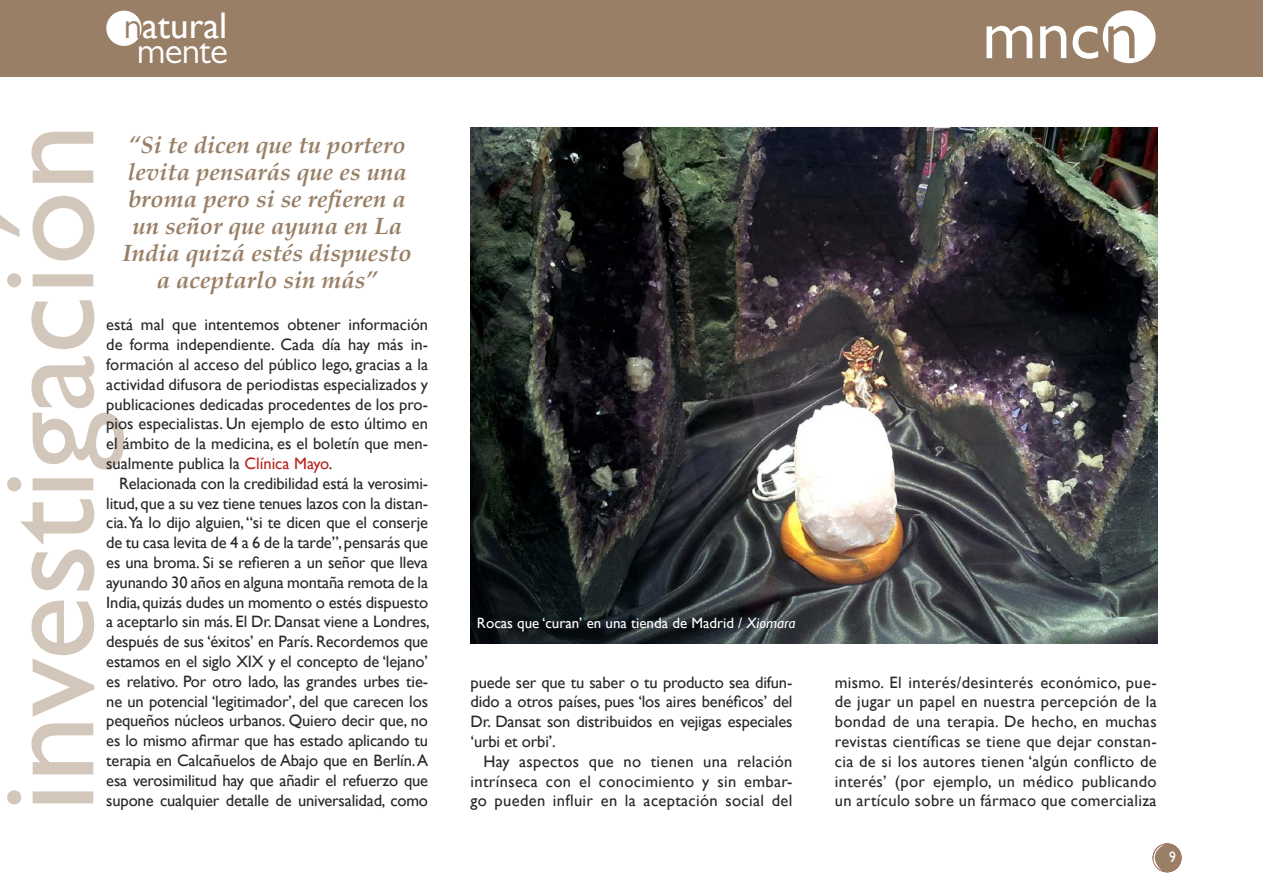
<style>
.page{position:relative;width:1263px;height:893px;background:#fff}
.page>*{position:absolute;margin:0;border:0;box-sizing:border-box;transform-origin:0 0}
.t1{font:135px "Gill Sans";color:#d3c7bb}
.t2{font:37.05px "Gill Sans";color:#fff}
.t3{font:37.05px "Gill Sans MT Pro";letter-spacing:-.02em;color:#fff}
.t4{font:italic 700 24px/27px "Palatino";color:#997f66;text-align:center}
.t5{font:16.5px/19.8px "Gill Sans";color:#292829;text-align:justify}
.t6{font:15px "Gill Sans";color:#fff}
.t7{font:15px "Gill Sans";color:#fff;scale:.9 1}
.s1{font-family:"Gill Sans MT Pro";color:#b5121b}
.s2{color:#b82320}
.s3{font-style:italic}
</style>
<div class="page">
<div style="left:1153px;top:844px;width:28px;height:28px;background:#997f66;border-radius:50%"></div>
<div style="left:1152px;top:843px;width:29px;height:29px;border:2px solid #997f66;border-radius:50%"></div>
<svg style="left:1152px;top:844px;width:13px;height:27px"></svg>
<div style="left:0;top:0;width:1263px;height:77px;background:#997f66"></div>
<div style="left:107px;top:11px;width:34px;height:34px;background:#fff;border-radius:50%"></div>
<div style="left:106px;top:11px;width:36px;height:35px;border:2px solid #fff;border-radius:50%"></div>
<svg style="left:986px;top:26px;width:46px;height:32px"></svg>
<svg style="left:1040px;top:26px;width:26px;height:32px"></svg>
<svg style="left:1072px;top:10px;width:83px;height:53px"></svg>
<img style="left:470px;top:128px;width:687px;height:515px">
<h2 class="t2" style="left:124px;top:4px;width:105px"><span class="s1">n</span>atural</h2>
<h2 class="t3" style="left:137px;top:28px;width:93px">mente</h2>
<h1 class="t1" style="left:-31px;top:812px;width:690px;rotate:-90deg">investigación</h1>
<h3 class="t4" style="left:122px;top:131px;width:291px">“Si te dicen que tu portero levita pensarás que es una broma pero si se refieren a un señor que ayuna en La<br>India quizá estés dispuesto a aceptarlo sin más”</h3>
<p class="t5" style="left:106px;top:315px;width:323px">está mal que intentemos obtener información de forma independiente. Cada día hay más in&shy;formación al acceso del público lego, gracias a la actividad difusora de periodistas especializados y publicaciones dedicadas procedentes de los pro&shy;pios especialistas. Un ejemplo de esto último en el ámbito de la medicina, es el boletín que men&shy;sualmente publica la <span class="s2">Clínica Mayo</span>.</p>
<p class="t5" style="left:106px;top:474px;width:325px;text-indent:13px">Relacionada con la credibilidad está la verosimi&shy;litud, que a su vez tiene tenues lazos con la distan&shy;cia. Ya lo dijo alguien, “si te dicen que el conserje de tu casa levita de 4 a 6 de la tarde”, pensarás que es una broma. Si se refieren a un señor que lleva ayunando 30 años en alguna montaña remota de la India, quizás dudes un momento o estés dispuesto a aceptarlo sin más. El Dr. Dansat viene a Londres, después de sus ‘éxitos’ en París. Recordemos que estamos en el siglo XIX y el concepto de ‘lejano’ es relativo. Por otro lado, las grandes urbes tie&shy;ne un potencial ‘legitimador’, del que carecen los pequeños núcleos urbanos. Quiero decir que, no es lo mismo afirmar que has estado aplicando tu terapia en Calcañuelos de Abajo que en Berlín. A esa verosimilitud hay que añadir el refuerzo que supone cualquier detalle de universalidad, como</p>
<p class="t6" style="left:477px;top:615px;width:320px">Rocas que ‘curan’ en una tienda de Madrid / <span class="s3">Xiomara</span></p>
<p class="t5" style="left:471px;top:672px;width:323px">puede ser que tu saber o tu producto sea difun&shy;dido a otros países, pues ‘los aires benéficos’ del Dr. Dansat son distribuidos en vejigas especiales ‘urbi et orbi’.</p>
<p class="t5" style="left:471px;top:752px;width:323px;text-indent:13px">Hay aspectos que no tienen una relación intrínseca con el conocimiento y sin embar&shy;go pueden influir en la aceptación social del</p>
<p class="t5" style="left:835px;top:672px;width:323px">mismo. El interés/desinterés económico, pue&shy;de jugar un papel en nuestra percepción de la bondad de una terapia. De hecho, en muchas revistas científicas se tiene que dejar constan&shy;cia de si los autores tienen ‘algún conflicto de interés’ (por ejemplo, un médico publicando un artículo sobre un fármaco que comercializa</p>
<p class="t7" style="left:1169px;top:849px;width:9px">9</p>
</div>
